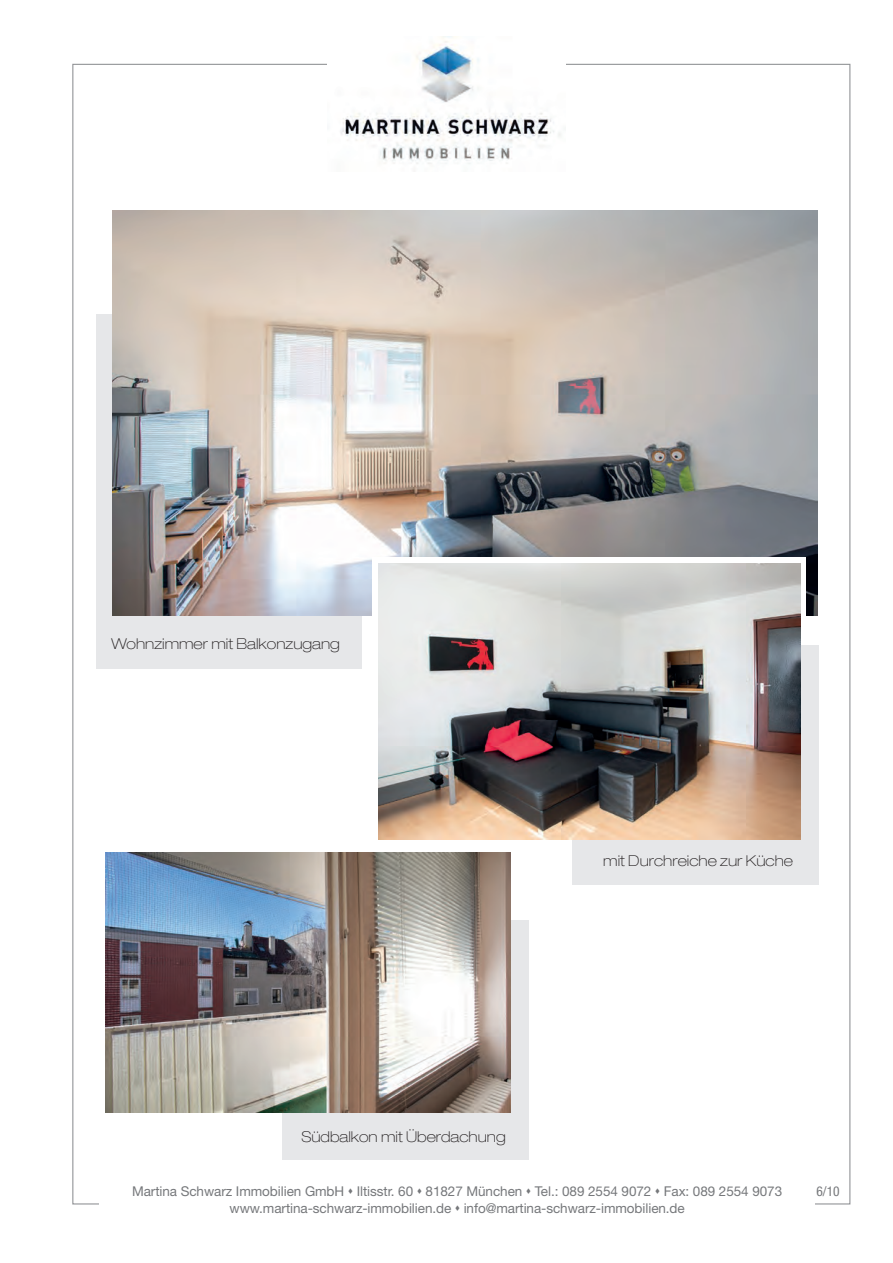
<style>
.page{position:relative;width:893px;height:1263px;background:#fff}
.page>*{position:absolute;margin:0;border:0;box-sizing:border-box;transform-origin:0 0}
.t1{font:100 expanded 15px "Helvetica Neue LT";color:#231f20}
.t2{font:13.5px/16.5px "Helvetica Neue LT";letter-spacing:-.005em;color:#76787b;text-align:center}
.t3{font:condensed 13.5px "Helvetica Neue LT";color:#76787b}
</style>
<div class="page">
<div style="left:72px;top:64px;width:778px;height:1140px;background:#fff;border:1px solid #939598"></div>
<img style="left:328px;top:36px;width:237px;height:128px">
<div style="left:99px;top:1185px;width:716px;height:39px;background:#fff"></div>
<div style="left:282px;top:919px;width:246px;height:240px;background:#e6e7e9"></div>
<div style="left:572px;top:645px;width:247px;height:239px;background:#e6e7e9"></div>
<div style="left:96px;top:315px;width:265px;height:354px;background:#e6e7e9"></div>
<img style="left:113px;top:210px;width:705px;height:405px">
<img style="left:105px;top:853px;width:405px;height:260px">
<div style="left:372px;top:557px;width:434px;height:74px;background:#fff"></div>
<img style="left:378px;top:563px;width:422px;height:276px">
<p class="t1" style="left:112px;top:635px;width:230px">Wohnzimmer mit Balkonzugang</p>
<p class="t1" style="left:603px;top:851px;width:191px">mit Durchreiche zur Küche</p>
<p class="t1" style="left:301px;top:1127px;width:206px">Südbalkon mit Überdachung</p>
<p class="t2" style="left:132px;top:1183px;width:652px">Martina Schwarz Immobilien GmbH ▲ Iltisstr. 60 ▲ 81827 München ▲ Tel.: 089 2554 9072 ▲ Fax: 089 2554 9073 www.martina-schwarz-immobilien.de ▲ info@martina-schwarz-immobilien.de</p>
<p class="t3" style="left:816px;top:1183px;width:25px">6/10</p>
</div>
